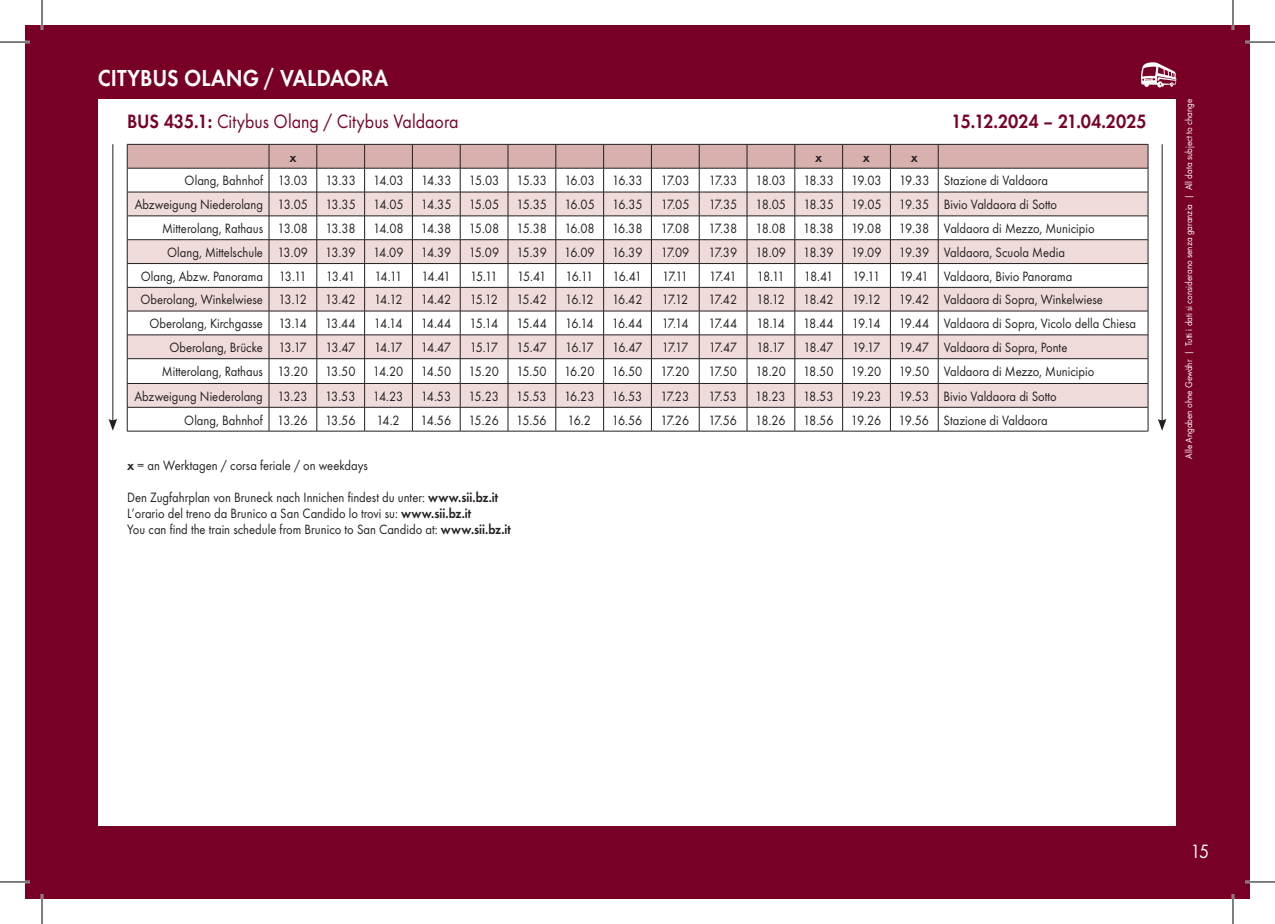
<style>
.page{position:relative;width:1275px;height:924px;background:#fff}
.page>*{position:absolute;margin:0;border:0;box-sizing:border-box;transform-origin:0 0}
.t1{font:600 24px "Function Pro";color:#fff;scale:.9 1}
.t2{font:20px "Function Pro";color:#790025;scale:.9 1}
.t3{font:600 20px "Function Pro";color:#790025;scale:.9 1}
.t4{font:20px "Function Pro";color:#fff;scale:.9 1}
.t5{font:14px/16px "Function Pro";color:#231f20;scale:.9 1}
.t6{font:14px "Function Pro";letter-spacing:-.035em;color:#231f20;scale:.9 1}
.t7{font:600 14px "Function Pro";color:#231f20;scale:.9 1}
.t8{font:10px "Function Pro";color:#fff;scale:.9 1}
.s1{font-weight:600}
</style>
<div class="page">
<div style="left:42px;top:25px;width:1208px;height:873px;background:#790025"></div>
<div style="left:25px;top:25px;width:17px;height:873px;background:#790025"></div>
<div style="left:99px;top:99px;width:1077px;height:725px;background:#fff"></div>
<svg style="left:1141px;top:62px;width:35px;height:25px"></svg>
<hr style="left:112px;top:144px;width:1px;height:278px;background:#231f20">
<svg style="left:108px;top:418px;width:9px;height:12px"></svg>
<hr style="left:1161px;top:144px;width:1px;height:278px;background:#231f20">
<svg style="left:1158px;top:418px;width:8px;height:12px"></svg>
<svg style="left:127px;top:144px;width:1021px;height:286px"></svg>
<hr style="left:127px;top:430px;width:142px;height:1px;background:#231f20">
<hr style="left:269px;top:430px;width:48px;height:1px;background:#231f20">
<hr style="left:317px;top:430px;width:47px;height:1px;background:#231f20">
<hr style="left:364px;top:430px;width:48px;height:1px;background:#231f20">
<hr style="left:412px;top:430px;width:48px;height:1px;background:#231f20">
<hr style="left:460px;top:430px;width:48px;height:1px;background:#231f20">
<hr style="left:508px;top:430px;width:48px;height:1px;background:#231f20">
<hr style="left:556px;top:430px;width:47px;height:1px;background:#231f20">
<hr style="left:603px;top:430px;width:48px;height:1px;background:#231f20">
<hr style="left:651px;top:430px;width:48px;height:1px;background:#231f20">
<hr style="left:699px;top:430px;width:48px;height:1px;background:#231f20">
<hr style="left:747px;top:430px;width:48px;height:1px;background:#231f20">
<hr style="left:795px;top:430px;width:47px;height:1px;background:#231f20">
<hr style="left:842px;top:430px;width:48px;height:1px;background:#231f20">
<hr style="left:890px;top:430px;width:48px;height:1px;background:#231f20">
<hr style="left:938px;top:430px;width:210px;height:1px;background:#231f20">
<hr style="left:0;top:41px;width:30px;height:2px;background:#fff">
<hr style="left:1245px;top:41px;width:30px;height:2px;background:#fff">
<hr style="left:0;top:880px;width:30px;height:2px;background:#fff">
<hr style="left:1245px;top:880px;width:30px;height:2px;background:#fff">
<hr style="left:41px;top:0;width:2px;height:30px;background:#fff">
<hr style="left:41px;top:893px;width:2px;height:30px;background:#fff">
<hr style="left:1231px;top:0;width:3px;height:30px;background:#fff">
<hr style="left:1231px;top:893px;width:3px;height:30px;background:#fff">
<hr style="left:0;top:42px;width:30px;height:1px;background:#000">
<hr style="left:1245px;top:42px;width:30px;height:1px;background:#000">
<hr style="left:0;top:881px;width:30px;height:1px;background:#000">
<hr style="left:1245px;top:881px;width:30px;height:1px;background:#000">
<hr style="left:42px;top:0;width:1px;height:30px;background:#000">
<hr style="left:42px;top:893px;width:1px;height:30px;background:#000">
<hr style="left:1232px;top:0;width:1px;height:30px;background:#000">
<hr style="left:1232px;top:893px;width:1px;height:30px;background:#000">
<h1 class="t1" style="left:98px;top:63px;width:324px">CITYBUS OLANG / VALDAORA</h1>
<h2 class="t2" style="left:127px;top:110px;width:370px"><span class="s1">BUS 435.1:</span> Citybus Olang / Citybus Valdaora</h2>
<h2 class="t3" style="left:951px;top:109px;width:218px">15.12.2024 – 21.04.2025</h2>
<p class="t7" style="left:289px;top:148px;width:9px">x</p>
<p class="t7" style="left:815px;top:148px;width:9px">x</p>
<p class="t7" style="left:863px;top:148px;width:9px">x</p>
<p class="t7" style="left:910px;top:148px;width:9px">x</p>
<p class="t5" style="left:185px;top:173px;width:510px">Olang, Bahnhof 13.03 13.33 14.03 14.33 15.03 15.33 16.03 16.33</p>
<p class="t5" style="left:661px;top:173px;width:33px">17.03</p>
<p class="t5" style="left:708px;top:173px;width:33px">17.33</p>
<p class="t5" style="left:755px;top:173px;width:326px">18.03 18.33 19.03 19.33 Stazione di Valdaora</p>
<p class="t5" style="left:135px;top:196px;width:566px">Abzweigung Niederolang 13.05 13.35 14.05 14.35 15.05 15.35 16.05 16.35</p>
<p class="t5" style="left:661px;top:196px;width:33px">17.05</p>
<p class="t5" style="left:708px;top:196px;width:33px">17.35</p>
<p class="t5" style="left:755px;top:196px;width:336px">18.05 18.35 19.05 19.35 Bivio Valdaora di Sotto</p>
<p class="t5" style="left:162px;top:220px;width:535px">Mitterolang, Rathaus 13.08 13.38 14.08 14.38 15.08 15.38 16.08 16.38</p>
<p class="t5" style="left:661px;top:220px;width:33px">17.08</p>
<p class="t5" style="left:708px;top:220px;width:33px">17.38</p>
<p class="t5" style="left:755px;top:220px;width:378px">18.08 18.38 19.08 19.38 Valdaora di Mezzo, Municipio</p>
<p class="t5" style="left:167px;top:244px;width:529px">Olang, Mittelschule 13.09 13.39 14.09 14.39 15.09 15.39 16.09 16.39</p>
<p class="t5" style="left:661px;top:244px;width:33px">17.09</p>
<p class="t5" style="left:708px;top:244px;width:33px">17.39</p>
<p class="t5" style="left:755px;top:244px;width:345px">18.09 18.39 19.09 19.39 Valdaora, Scuola Media</p>
<p class="t5" style="left:141px;top:268px;width:186px">Olang, Abzw. Panorama 13.11</p>
<p class="t5" style="left:326px;top:268px;width:34px">13.41</p>
<p class="t5" style="left:374px;top:268px;width:32px">14.11</p>
<p class="t5" style="left:421px;top:268px;width:34px">14.41</p>
<p class="t5" style="left:470px;top:268px;width:32px">15.11</p>
<p class="t5" style="left:517px;top:268px;width:34px">15.41</p>
<p class="t5" style="left:565px;top:268px;width:32px">16.11</p>
<p class="t5" style="left:612px;top:268px;width:34px">16.41</p>
<p class="t5" style="left:662px;top:268px;width:30px">17.11</p>
<p class="t5" style="left:709px;top:268px;width:32px">17.41</p>
<p class="t5" style="left:757px;top:268px;width:32px">18.11</p>
<p class="t5" style="left:804px;top:268px;width:34px">18.41</p>
<p class="t5" style="left:852px;top:268px;width:32px">19.11</p>
<p class="t5" style="left:899px;top:268px;width:193px">19.41 Valdaora, Bivio Panorama</p>
<p class="t5" style="left:140px;top:292px;width:186px">Oberolang, Winkelwiese 13.12</p>
<p class="t5" style="left:325px;top:292px;width:35px">13.42</p>
<p class="t5" style="left:374px;top:292px;width:33px">14.12</p>
<p class="t5" style="left:421px;top:292px;width:35px">14.42</p>
<p class="t5" style="left:470px;top:292px;width:33px">15.12</p>
<p class="t5" style="left:516px;top:292px;width:35px">15.42</p>
<p class="t5" style="left:565px;top:292px;width:33px">16.12</p>
<p class="t5" style="left:612px;top:292px;width:35px">16.42</p>
<p class="t5" style="left:662px;top:292px;width:31px">17.12</p>
<p class="t5" style="left:708px;top:292px;width:33px">17.42</p>
<p class="t5" style="left:756px;top:292px;width:33px">18.12</p>
<p class="t5" style="left:803px;top:292px;width:35px">18.42</p>
<p class="t5" style="left:852px;top:292px;width:33px">19.12</p>
<p class="t5" style="left:899px;top:292px;width:228px">19.42 Valdaora di Sopra, Winkelwiese</p>
<p class="t5" style="left:149px;top:315px;width:177px">Oberolang, Kirchgasse 13.14</p>
<p class="t5" style="left:325px;top:315px;width:36px">13.44</p>
<p class="t5" style="left:374px;top:315px;width:33px">14.14</p>
<p class="t5" style="left:421px;top:315px;width:36px">14.44</p>
<p class="t5" style="left:469px;top:315px;width:33px">15.14</p>
<p class="t5" style="left:516px;top:315px;width:36px">15.44</p>
<p class="t5" style="left:565px;top:315px;width:33px">16.14</p>
<p class="t5" style="left:612px;top:315px;width:36px">16.44</p>
<p class="t5" style="left:661px;top:315px;width:31px">17.14</p>
<p class="t5" style="left:708px;top:315px;width:34px">17.44</p>
<p class="t5" style="left:756px;top:315px;width:33px">18.14</p>
<p class="t5" style="left:803px;top:315px;width:36px">18.44</p>
<p class="t5" style="left:852px;top:315px;width:33px">19.14</p>
<p class="t5" style="left:898px;top:315px;width:265px">19.44 Valdaora di Sopra, Vicolo della Chiesa</p>
<p class="t5" style="left:169px;top:339px;width:154px">Oberolang, Brücke 13.17</p>
<p class="t5" style="left:325px;top:339px;width:35px">13.47</p>
<p class="t5" style="left:374px;top:339px;width:33px">14.17</p>
<p class="t5" style="left:421px;top:339px;width:35px">14.47</p>
<p class="t5" style="left:470px;top:339px;width:33px">15.17</p>
<p class="t5" style="left:516px;top:339px;width:35px">15.47</p>
<p class="t5" style="left:565px;top:339px;width:33px">16.17</p>
<p class="t5" style="left:612px;top:339px;width:35px">16.47</p>
<p class="t5" style="left:662px;top:339px;width:31px">17.17</p>
<p class="t5" style="left:708px;top:339px;width:33px">17.47</p>
<p class="t5" style="left:756px;top:339px;width:33px">18.17</p>
<p class="t5" style="left:803px;top:339px;width:35px">18.47</p>
<p class="t5" style="left:852px;top:339px;width:33px">19.17</p>
<p class="t5" style="left:899px;top:339px;width:189px">19.47 Valdaora di Sopra, Ponte</p>
<p class="t5" style="left:162px;top:363px;width:535px">Mitterolang, Rathaus 13.20 13.50 14.20 14.50 15.20 15.50 16.20 16.50</p>
<p class="t5" style="left:660px;top:363px;width:33px">17.20</p>
<p class="t5" style="left:708px;top:363px;width:33px">17.50</p>
<p class="t5" style="left:755px;top:363px;width:378px">18.20 18.50 19.20 19.50 Valdaora di Mezzo, Municipio</p>
<p class="t5" style="left:134px;top:388px;width:566px">Abzweigung Niederolang 13.23 13.53 14.23 14.53 15.23 15.53 16.23 16.53</p>
<p class="t5" style="left:660px;top:388px;width:33px">17.23</p>
<p class="t5" style="left:708px;top:388px;width:33px">17.53</p>
<p class="t5" style="left:755px;top:388px;width:336px">18.23 18.53 19.23 19.53 Bivio Valdaora di Sotto</p>
<p class="t5" style="left:184px;top:412px;width:192px">Olang, Bahnhof 13.26 13.56</p>
<p class="t5" style="left:376px;top:412px;width:27px">14.2</p>
<p class="t6" style="left:421px;top:412px;width:142px">14.56 15.26 15.56</p>
<p class="t5" style="left:567px;top:412px;width:27px">16.2</p>
<p class="t5" style="left:612px;top:412px;width:35px">16.56</p>
<p class="t5" style="left:660px;top:412px;width:33px">17.26</p>
<p class="t5" style="left:708px;top:412px;width:33px">17.56</p>
<p class="t5" style="left:755px;top:412px;width:326px">18.26 18.56 19.26 19.56 Stazione di Valdaora</p>
<p class="t5" style="left:127px;top:457px;width:269px"><span class="s1">x</span> = an Werktagen / corsa feriale / on weekdays</p>
<p class="t5" style="left:127px;top:489px;width:428px">Den Zugfahrplan von Bruneck nach Innichen findest du unter: <span class="s1">www.sii.bz.it<br></span>L‘orario del treno da Brunico a San Candido lo trovi su: <span class="s1">www.sii.bz.it<br></span>You can find the train schedule from Brunico to San Candido at: <span class="s1">www.sii.bz.it</span></p>
<p class="t8" style="left:1183px;top:458px;width:401px;rotate:-90deg">Alle Angaben ohne Gewähr | Tutti i dati si considerano senza garanzia | All data subject to change</p>
<h2 class="t4" style="left:1190px;top:840px;width:23px">15</h2>
</div>
